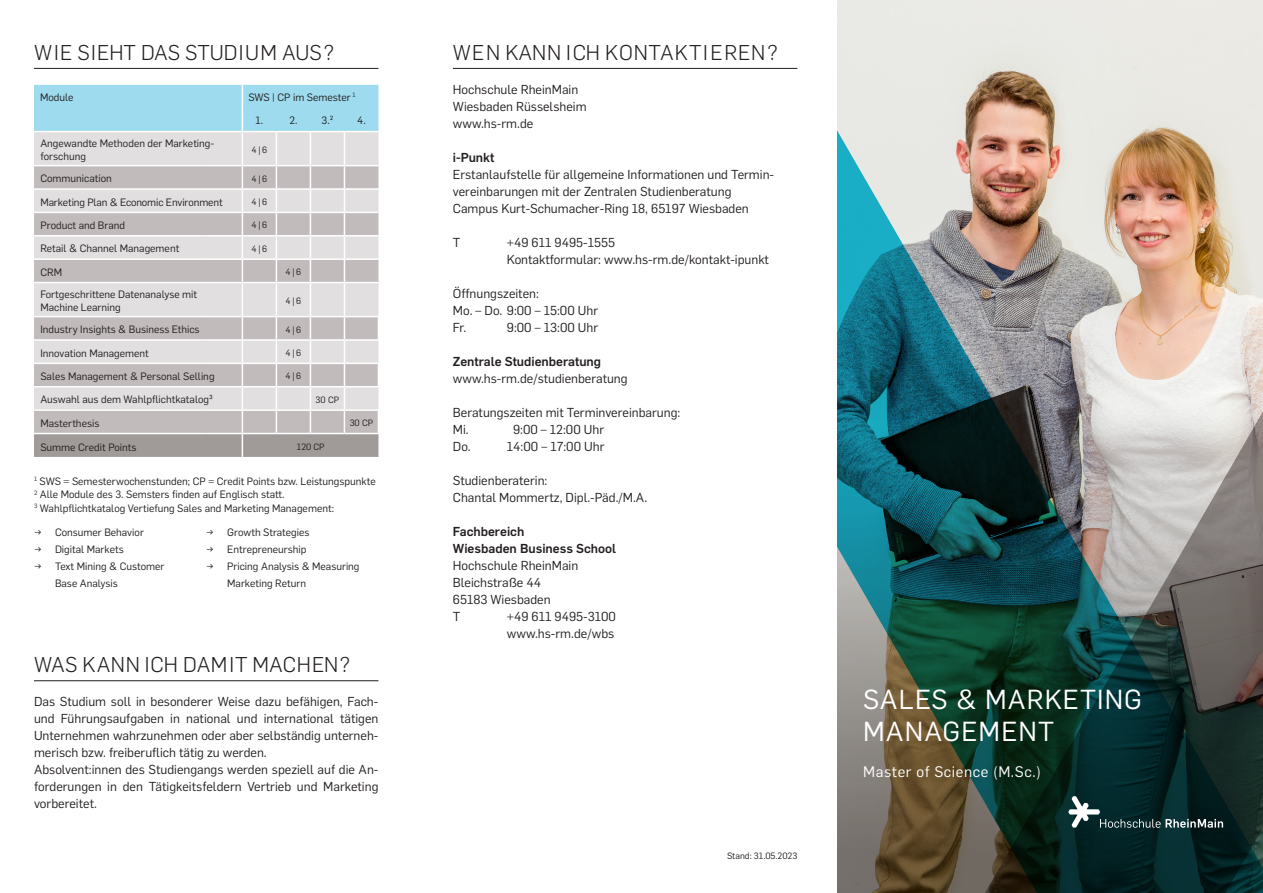
<style>
.page{position:relative;width:1263px;height:893px;background:#fff}
.page>*{position:absolute;margin:0;border:0;box-sizing:border-box;transform-origin:0 0}
.t1{font:27px/32.4px "Flama";letter-spacing:.04em;color:#fff}
.t2{font:300 21px "Flama";letter-spacing:.04em;color:#231f20}
.t3{font:300 21px "Flama";letter-spacing:.02em;color:#231f20}
.t4{font:300 21px "Flama";color:#231f20}
.t5{font:15px "Flama";letter-spacing:.04em;color:#fff}
.t6{font:12.75px/17px "Flama";color:#231f20}
.t7{font:500 12.75px/17px "Flama";color:#231f20}
.t8{font:10.5px/13.5px "Flama";color:#231f20}
.t9{font:9px "Flama";color:#231f20}
.s1{font-family:"Book Antiqua"}
</style>
<div class="page">
<hr style="left:453px;top:68px;width:344px;height:1px;background:#231f20">
<hr style="left:34px;top:680px;width:344px;height:1px;background:#231f20">
<hr style="left:34px;top:68px;width:344px;height:1px;background:#231f20">
<div style="left:34px;top:132px;width:344px;height:33px;background:#e1dfdf"></div>
<svg style="left:34px;top:166px;width:344px;height:150px;background:#d2cfcf"></svg>
<hr style="left:34px;top:188px;width:172px;height:2px;background:#fff">
<hr style="left:206px;top:188px;width:36px;height:2px;background:#fff">
<hr style="left:242px;top:188px;width:34px;height:2px;background:#fff">
<hr style="left:276px;top:188px;width:34px;height:2px;background:#fff">
<hr style="left:310px;top:188px;width:34px;height:2px;background:#fff">
<hr style="left:344px;top:188px;width:34px;height:2px;background:#fff">
<hr style="left:242px;top:132px;width:1px;height:33px;background:#fff">
<hr style="left:276px;top:132px;width:1px;height:33px;background:#fff">
<svg style="left:242px;top:166px;width:1px;height:116px"></svg>
<svg style="left:276px;top:166px;width:1px;height:116px"></svg>
<hr style="left:242px;top:283px;width:1px;height:33px;background:#fff">
<hr style="left:276px;top:283px;width:1px;height:33px;background:#fff">
<div style="left:34px;top:85px;width:344px;height:47px;background:#9edbee"></div>
<hr style="left:34px;top:258px;width:172px;height:2px;background:#fff">
<hr style="left:206px;top:258px;width:36px;height:2px;background:#fff">
<hr style="left:242px;top:258px;width:34px;height:2px;background:#fff">
<hr style="left:276px;top:258px;width:34px;height:2px;background:#fff">
<hr style="left:310px;top:258px;width:34px;height:2px;background:#fff">
<hr style="left:344px;top:258px;width:34px;height:2px;background:#fff">
<hr style="left:34px;top:282px;width:172px;height:1px;background:#fff">
<hr style="left:206px;top:282px;width:36px;height:1px;background:#fff">
<hr style="left:242px;top:282px;width:34px;height:1px;background:#fff">
<hr style="left:276px;top:282px;width:34px;height:1px;background:#fff">
<hr style="left:310px;top:282px;width:34px;height:1px;background:#fff">
<hr style="left:344px;top:282px;width:34px;height:1px;background:#fff">
<hr style="left:34px;top:212px;width:172px;height:1px;background:#fff">
<hr style="left:206px;top:212px;width:36px;height:1px;background:#fff">
<hr style="left:242px;top:212px;width:34px;height:1px;background:#fff">
<hr style="left:276px;top:212px;width:34px;height:1px;background:#fff">
<hr style="left:310px;top:212px;width:34px;height:1px;background:#fff">
<hr style="left:344px;top:212px;width:34px;height:1px;background:#fff">
<hr style="left:34px;top:235px;width:172px;height:2px;background:#fff">
<hr style="left:206px;top:235px;width:36px;height:2px;background:#fff">
<hr style="left:242px;top:235px;width:34px;height:2px;background:#fff">
<hr style="left:276px;top:235px;width:34px;height:2px;background:#fff">
<hr style="left:310px;top:235px;width:34px;height:2px;background:#fff">
<hr style="left:344px;top:235px;width:34px;height:2px;background:#fff">
<hr style="left:310px;top:132px;width:1px;height:33px;background:#fff">
<hr style="left:344px;top:132px;width:1px;height:33px;background:#fff">
<svg style="left:310px;top:166px;width:1px;height:116px"></svg>
<svg style="left:344px;top:166px;width:1px;height:116px"></svg>
<hr style="left:310px;top:283px;width:1px;height:33px;background:#fff">
<hr style="left:344px;top:283px;width:1px;height:33px;background:#fff">
<svg style="left:34px;top:317px;width:345px;height:140px;background:#c9c5c5"></svg>
<hr style="left:34px;top:433px;width:172px;height:1px;background:#fff">
<hr style="left:206px;top:433px;width:36px;height:1px;background:#fff">
<hr style="left:242px;top:433px;width:34px;height:1px;background:#fff">
<hr style="left:276px;top:433px;width:34px;height:1px;background:#fff">
<hr style="left:310px;top:433px;width:34px;height:1px;background:#fff">
<hr style="left:344px;top:433px;width:35px;height:1px;background:#fff">
<img style="left:838px;top:0;width:425px;height:893px">
<svg style="left:1068px;top:796px;width:155px;height:32px;background:#274445"></svg>
<h2 class="t4" style="left:34px;top:38px;width:302px">WIE SIEHT DAS STUDIUM AUS?</h2>
<p class="t8" style="left:40px;top:90px;width:35px">Module</p>
<p class="t8" style="left:248px;top:90px;width:109px">SWS | CP im Semester <sup>1</sup></p>
<p class="t8" style="left:256px;top:113px;width:9px">1.</p>
<p class="t8" style="left:289px;top:113px;width:45px">2. 3.²</p>
<p class="t8" style="left:357px;top:113px;width:10px">4.</p>
<p class="t8" style="left:40px;top:136px;width:175px">Angewandte Methoden der Marketing&shy;forschung</p>
<p class="t9" style="left:252px;top:143px;width:17px">4<span class="s1">|</span>6</p>
<p class="t8" style="left:40px;top:171px;width:73px">Communication</p>
<p class="t9" style="left:252px;top:172px;width:17px">4<span class="s1">|</span>6</p>
<p class="t8" style="left:40px;top:195px;width:184px">Marketing Plan &amp; Economic Environment</p>
<p class="t9" style="left:252px;top:196px;width:17px">4<span class="s1">|</span>6</p>
<p class="t8" style="left:40px;top:218px;width:86px">Product and Brand</p>
<p class="t9" style="left:252px;top:219px;width:17px">4<span class="s1">|</span>6</p>
<p class="t8" style="left:40px;top:241px;width:140px">Retail &amp; Channel Management</p>
<p class="t9" style="left:252px;top:242px;width:17px">4<span class="s1">|</span>6</p>
<p class="t8" style="left:40px;top:265px;width:23px">CRM</p>
<p class="t9" style="left:286px;top:266px;width:17px">4<span class="s1">|</span>6</p>
<p class="t8" style="left:40px;top:287px;width:158px">Fortgeschrittene Datenanalyse mit<br>Machine Learning</p>
<p class="t9" style="left:286px;top:294px;width:17px">4<span class="s1">|</span>6</p>
<p class="t8" style="left:40px;top:322px;width:161px">Industry Insights &amp; Business Ethics</p>
<p class="t9" style="left:286px;top:323px;width:17px">4<span class="s1">|</span>6</p>
<p class="t8" style="left:40px;top:345px;width:110px">Innovation Management</p>
<p class="t9" style="left:286px;top:347px;width:17px">4<span class="s1">|</span>6</p>
<p class="t8" style="left:40px;top:369px;width:176px">Sales Management &amp; Personal Selling</p>
<p class="t9" style="left:286px;top:370px;width:17px">4<span class="s1">|</span>6</p>
<p class="t8" style="left:40px;top:392px;width:174px">Auswahl aus dem Wahlpflichtkatalog³</p>
<p class="t9" style="left:316px;top:393px;width:25px">30 CP</p>
<p class="t8" style="left:40px;top:416px;width:61px">Masterthesis</p>
<p class="t9" style="left:350px;top:417px;width:25px">30 CP</p>
<p class="t8" style="left:40px;top:439px;width:98px">Summe Credit Points</p>
<p class="t9" style="left:297px;top:440px;width:29px">120 CP</p>
<p class="t8" style="left:34px;top:474px;width:343px"><sup>1</sup> SWS = Semesterwochenstunden; CP = Credit Points bzw. Leistungspunkte<br><sup>2</sup> Alle Module des 3. Semsters finden auf Englisch statt.<br><sup>3</sup> Wahlpflichtkatalog Vertiefung Sales and Marketing Management:</p>
<p class="t8" style="left:34px;top:525px;width:111px">→ Consumer Behavior</p>
<p class="t8" style="left:34px;top:542px;width:91px">→ Digital Markets</p>
<p class="t8" style="left:55px;top:557px;width:111px;line-height:17px;text-indent:-21px">→ Text Mining &amp; Customer<br>Base Analysis</p>
<p class="t8" style="left:206px;top:525px;width:105px">→ Growth Strategies</p>
<p class="t8" style="left:206px;top:542px;width:102px">→ Entrepreneurship</p>
<p class="t8" style="left:227px;top:557px;width:134px;line-height:17px;text-indent:-21px">→ Pricing Analysis &amp; Measuring<br>Marketing Return</p>
<h2 class="t3" style="left:34px;top:650px;width:318px">WAS KANN ICH DAMIT MACHEN?</h2>
<p class="t6" style="left:34px;top:692px;width:346px">Das Studium soll in besonderer Weise dazu befähigen, Fach&shy;und Führungsaufgaben in national und international tätigen Unternehmen wahrzunehmen oder aber selbständig unterneh&shy;merisch bzw. freiberuflich tätig zu werden.<br>Absolvent:innen des Studiengangs werden speziell auf die An&shy;forderungen in den Tätigkeitsfeldern Vertrieb und Marketing vorbereitet.</p>
<h2 class="t2" style="left:453px;top:38px;width:327px">WEN KANN ICH KONTAKTIEREN?</h2>
<p class="t6" style="left:453px;top:80px;width:135px">Hochschule RheinMain<br>Wiesbaden Rüsselsheim www.hs-rm.de</p>
<p class="t7" style="left:453px;top:148px;width:43px">i-Punkt</p>
<p class="t6" style="left:453px;top:165px;width:323px">Erstanlaufstelle für allgemeine Informationen und Termin&shy;vereinbarungen mit der Zentralen Studienberatung<br>Campus Kurt-Schumacher-Ring 18, 65197 Wiesbaden</p>
<p class="t6" style="left:453px;top:233px;width:9px">T</p>
<p class="t6" style="left:507px;top:233px;width:264px">+49 611 9495-1555<br>Kontaktformular: www.hs-rm.de/kontakt-ipunkt</p>
<p class="t6" style="left:453px;top:284px;width:147px">Öffnungszeiten:<br>Mo. – Do. 9:00 – 15:00 Uhr<br>Fr.</p>
<p class="t6" style="left:507px;top:318px;width:93px">9:00 – 13:00 Uhr</p>
<p class="t7" style="left:453px;top:352px;width:150px">Zentrale Studienberatung</p>
<p class="t6" style="left:453px;top:369px;width:176px">www.hs-rm.de/studienberatung</p>
<p class="t6" style="left:453px;top:403px;width:229px">Beratungszeiten mit Terminvereinbarung:<br>Mi.</p>
<p class="t6" style="left:513px;top:420px;width:93px">9:00 – 12:00 Uhr</p>
<p class="t6" style="left:453px;top:437px;width:19px">Do.</p>
<p class="t6" style="left:507px;top:437px;width:99px">14:00 – 17:00 Uhr</p>
<p class="t6" style="left:453px;top:471px;width:196px">Studienberaterin:<br>Chantal Mommertz, Dipl.-Päd./M.A.</p>
<p class="t7" style="left:453px;top:522px;width:165px">Fachbereich<br>Wiesbaden Business School</p>
<p class="t6" style="left:453px;top:556px;width:127px">Hochschule RheinMain<br>Bleichstraße 44<br>65183 Wiesbaden<br>T</p>
<p class="t6" style="left:507px;top:607px;width:111px">+49 611 9495-3100 www.hs-rm.de/wbs</p>
<p class="t9" style="left:727px;top:850px;width:72px">Stand: 31.05.2023</p>
<h1 class="t1" style="left:863px;top:681px;width:280px">SALES &amp; MARKETING<br>MANAGEMENT</h1>
<p class="t5" style="left:863px;top:761px;width:179px">Master of Science (M.Sc.)</p>
</div>
